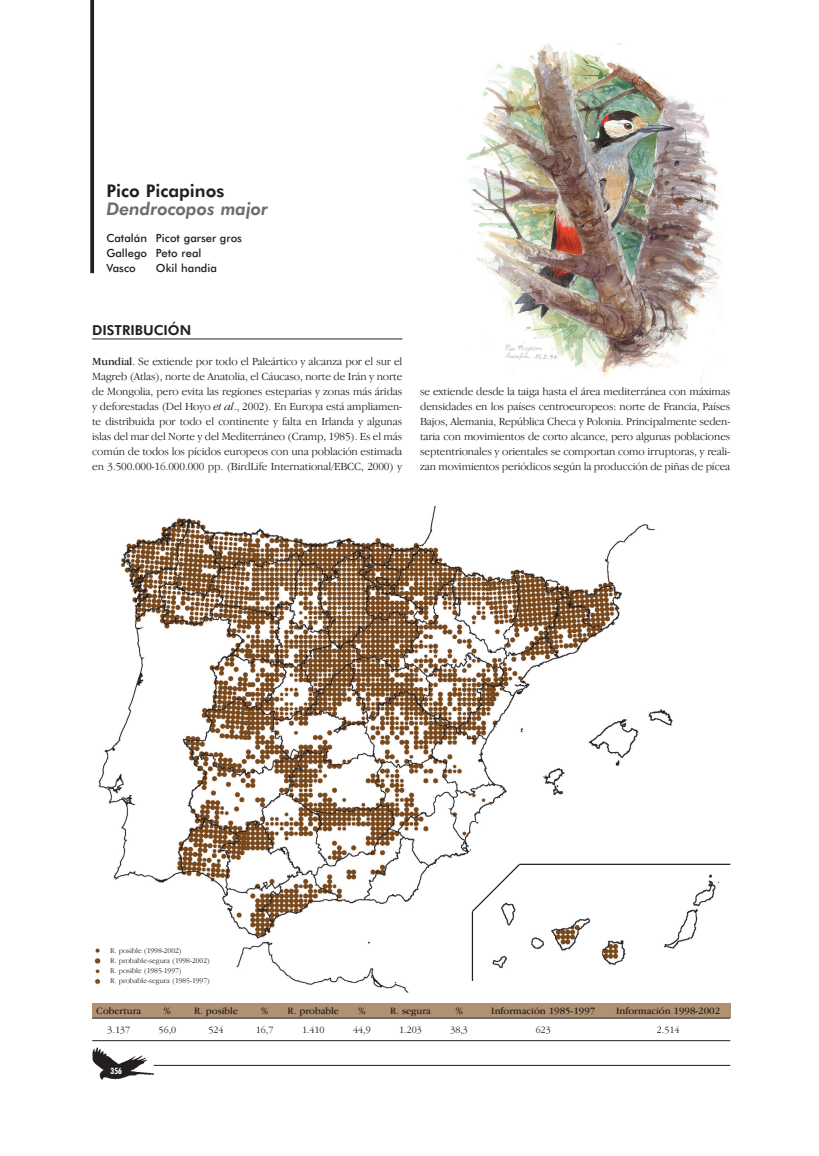
<style>
.page{position:relative;width:819px;height:1156px;background:#fff}
.page>*{position:absolute;margin:0;border:0;box-sizing:border-box;transform-origin:0 0}
.t1{font:italic 800 17.5px "Futura BT";color:#6c6d70}
.t2{font:800 17.5px "Futura BT";color:#231f20}
.t3{font:800 13.75px "Futura BT";color:#231f20}
.t4{font:300 11.25px/15px "Garamond IT Cby BT";letter-spacing:-.01em;color:#231f20;text-align:justify}
.t5{font:500 11.25px/15px "Futura BT";color:#231f20}
.t6{font:10px "Garamond IT Cby BT";color:#231f20}
.t7{font:300 10px "Garamond IT Cby BT";color:#231f20}
.t8{font:700 condensed 8.75px "Futura BT";color:#fff}
.t9{font:300 7.5px/10px "Garamond IT Cby BT";color:#231f20}
.s1{font-weight:400}
.s2{font-style:italic}
</style>
<div class="page">
<img style="left:98px;top:505px;width:620px;height:487px">
<hr style="left:472px;top:911px;width:1px;height:69px;background:#231f20">
<svg style="left:470px;top:862px;width:51px;height:51px"></svg>
<hr style="left:519px;top:863px;width:211px;height:1px;background:#231f20">
<img style="left:466px;top:43px;width:255px;height:340px">
<hr style="left:92px;top:338px;width:310px;height:1px;background:#231f20">
<svg style="left:90px;top:0;width:4px;height:273px"></svg>
<div style="left:92px;top:1002px;width:638px;height:15px;background:#b09171"></div>
<hr style="left:92px;top:1017px;width:638px;height:1px;background:#231f20">
<hr style="left:92px;top:1040px;width:638px;height:1px;background:#231f20">
<img style="left:94px;top:945px;width:14px;height:40px">
<img style="left:92px;top:1047px;width:68px;height:33px">
<hr style="left:154px;top:1064px;width:576px;height:1px;background:#231f20">
<h1 class="t2" style="left:106px;top:184px;width:119px">Pico Picapinos</h1>
<h1 class="t1" style="left:106px;top:202px;width:163px">Dendrocopos major</h1>
<p class="t5" style="left:106px;top:232px;width:137px">Catalán Picot garser gros<br>Gallego Peto real<br>Vasco</p>
<p class="t5" style="left:156px;top:262px;width:62px">Okil handia</p>
<p class="t3" style="left:92px;top:324px;width:101px">DISTRIBUCIÓN</p>
<p class="t4" style="left:92px;top:355px;width:312px"><span class="s1">Mundial</span>. Se extiende por todo el Paleártico y alcanza por el sur el Magreb (Atlas), norte de Anatolia, el Cáucaso, norte de Irán y norte de Mongolia, pero evita las regiones esteparias y zonas más áridas y deforestadas (Del Hoyo <span class="s2">et al</span>., 2002). En Europa está ampliamen&shy;te distribuida por todo el continente y falta en Irlanda y algunas islas del mar del Norte y del Mediterráneo (Cramp, 1985). Es el más común de todos los pícidos europeos con una población estimada en 3.500.000-16.000.000 pp. (BirdLife International/EBCC, 2000) y</p>
<p class="t4" style="left:420px;top:385px;width:312px">se extiende desde la taiga hasta el área mediterránea con máximas densidades en los países centroeuropeos: norte de Francia, Países Bajos, Alemania, República Checa y Polonia. Principalmente seden&shy;taria con movimientos de corto alcance, pero algunas poblaciones septentrionales y orientales se comportan como irruptoras, y reali&shy;zan movimientos periódicos según la producción de piñas de pícea</p>
<p class="t9" style="left:110px;top:946px;width:101px">R. posible (1998-2002)<br>R. probable-segura (1998-2002)<br>R. posible (1985-1997)<br>R. probable-segura (1985-1997)</p>
<p class="t6" style="left:96px;top:1007px;width:46px">Cobertura</p>
<p class="t7" style="left:107px;top:1025px;width:24px">3.137</p>
<p class="t8" style="left:110px;top:1066px;width:13px">356</p>
<p class="t6" style="left:164px;top:1007px;width:9px">%</p>
<p class="t7" style="left:159px;top:1025px;width:19px">56,0</p>
<p class="t6" style="left:194px;top:1007px;width:46px">R. posible</p>
<p class="t7" style="left:208px;top:1025px;width:17px">524</p>
<p class="t6" style="left:261px;top:1007px;width:9px">%</p>
<p class="t7" style="left:256px;top:1025px;width:19px">16,7</p>
<p class="t6" style="left:287px;top:1007px;width:53px">R. probable</p>
<p class="t7" style="left:302px;top:1025px;width:24px">1.410</p>
<p class="t6" style="left:358px;top:1007px;width:9px">%</p>
<p class="t7" style="left:353px;top:1025px;width:19px">44,9</p>
<p class="t6" style="left:390px;top:1007px;width:42px">R. segura</p>
<p class="t7" style="left:399px;top:1025px;width:24px">1.203</p>
<p class="t6" style="left:455px;top:1007px;width:9px">%</p>
<p class="t7" style="left:450px;top:1025px;width:19px">38,3</p>
<p class="t6" style="left:491px;top:1007px;width:105px">Información 1985-1997</p>
<p class="t7" style="left:535px;top:1025px;width:17px">623</p>
<p class="t6" style="left:616px;top:1007px;width:105px">Información 1998-2002</p>
<p class="t7" style="left:656px;top:1025px;width:24px">2.514</p>
</div>
